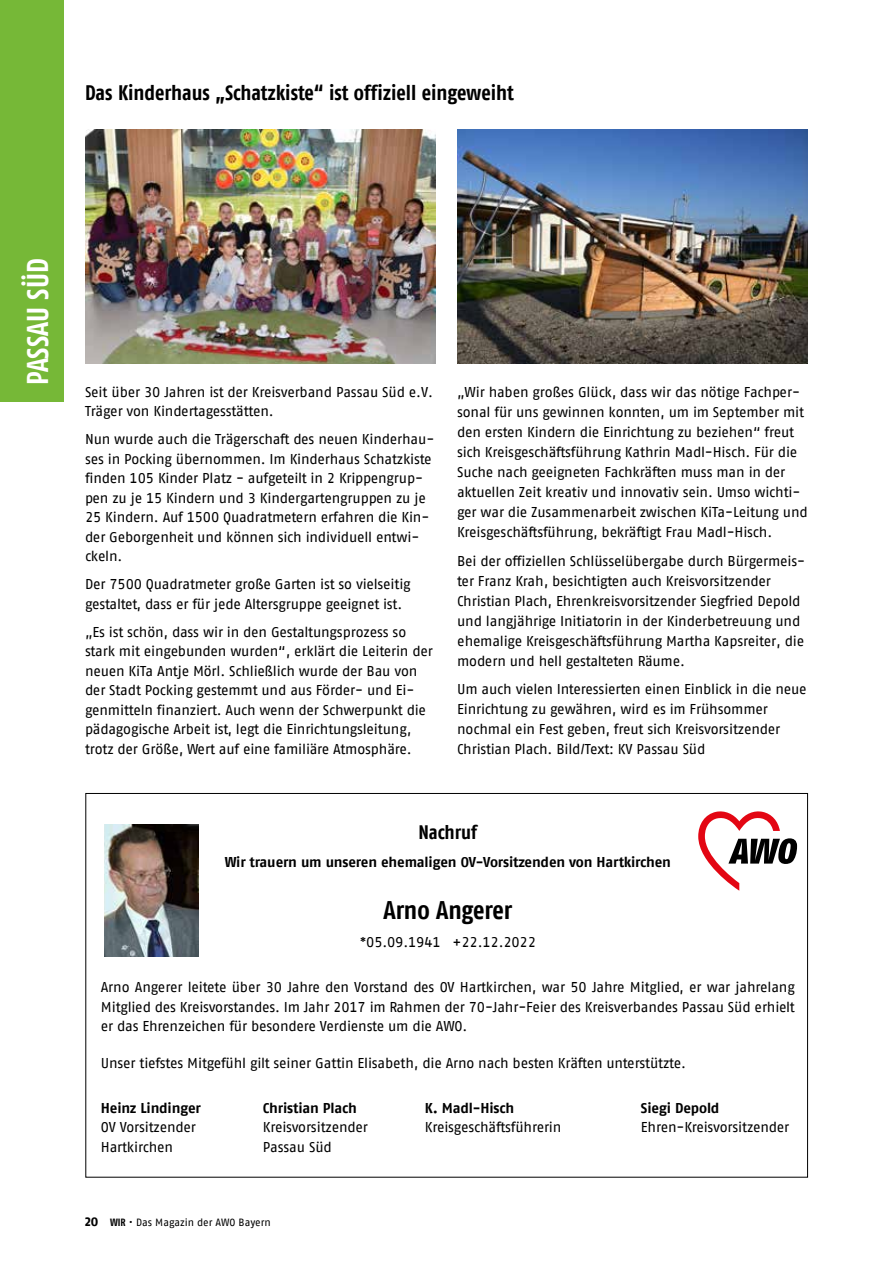
<style>
.page{position:relative;width:893px;height:1263px;background:#fff}
.page>*{position:absolute;margin:0;border:0;box-sizing:border-box;transform-origin:0 0}
.t1{font:700 30px "AWO Fago Cond";letter-spacing:-.005em;color:#fff}
.t2{font:700 25.5px "AWO Fago Cond";color:#000}
.t3{font:700 21px "AWO Fago Cond";letter-spacing:-.005em;color:#000}
.t4{font:700 19.5px "AWO Fago Cond";color:#000}
.t5{font:14.25px/19.5px "AWO Fago Office";letter-spacing:-.01em;color:#000}
.t6{font:700 14.25px "AWO Fago Office";letter-spacing:-.01em;color:#000}
.t7{font:10.5px "AWO Fago Office";color:#000}
.s1{font-family:"AWO Fago Cond";font-weight:700;font-size:15px}
.s2{font-family:"AWO Fago Cond";font-weight:700}
</style>
<div class="page">
<div style="left:0;top:0;width:64px;height:402px;background:#76b837"></div>
<svg style="left:698px;top:811px;width:99px;height:80px"></svg>
<img style="left:104px;top:825px;width:95px;height:132px">
<img style="left:457px;top:129px;width:351px;height:235px">
<img style="left:85px;top:129px;width:351px;height:235px">
<h3 class="t3" style="left:85px;top:80px;width:430px">Das Kinderhaus „Schatzkiste“ ist offiziell eingeweiht</h3>
<h1 class="t1" style="left:20px;top:385px;width:128px;rotate:-90deg">PASSAU SÜD</h1>
<h1 class="t1" style="left:20px;top:385px;width:83px;rotate:-90deg">????????</h1>
<p class="t5" style="left:85px;top:382px;width:349px">Seit über 30 Jahren ist der Kreisverband Passau Süd e.V.<br>Träger von Kindertagesstätten.</p>
<p class="t5" style="left:85px;top:430px;width:351px">Nun wurde auch die Trägerschaft des neuen Kinderhau&shy;ses in Pocking übernommen. Im Kinderhaus Schatzkiste finden 105 Kinder Platz - aufgeteilt in 2 Krippengrup&shy;pen zu je 15 Kindern und 3 Kindergartengruppen zu je 25 Kindern. Auf 1500 Quadratmetern erfahren die Kin&shy;der Geborgenheit und können sich individuell entwi&shy;ckeln.</p>
<p class="t5" style="left:85px;top:575px;width:327px">Der 7500 Quadratmeter große Garten ist so vielseitig gestaltet, dass er für jede Altersgruppe geeignet ist.</p>
<p class="t5" style="left:85px;top:622px;width:349px">„Es ist schön, dass wir in den Gestaltungsprozess so stark mit eingebunden wurden“, erklärt die Leiterin der neuen KiTa Antje Mörl. Schließlich wurde der Bau von der Stadt Pocking gestemmt und aus Förder- und Ei&shy;genmitteln finanziert. Auch wenn der Schwerpunkt die pädagogische Arbeit ist, legt die Einrichtungsleitung, trotz der Größe, Wert auf eine familiäre Atmosphäre.</p>
<p class="t5" style="left:457px;top:382px;width:352px;line-height:20px">„Wir haben großes Glück, dass wir das nötige Fachper&shy;sonal für uns gewinnen konnten, um im September mit den ersten Kindern die Einrichtung zu beziehen“ freut sich Kreisgeschäftsführung Kathrin Madl-Hisch. Für die Suche nach geeigneten Fachkräften muss man in der aktuellen Zeit kreativ und innovativ sein. Umso wichti&shy;ger war die Zusammenarbeit zwischen KiTa-Leitung und Kreisgeschäftsführung, bekräftigt Frau Madl-Hisch.</p>
<p class="t5" style="left:457px;top:550px;width:349px;line-height:20px">Bei der offiziellen Schlüsselübergabe durch Bürgermeis&shy;ter Franz Krah, besichtigten auch Kreisvorsitzender Christian Plach, Ehrenkreisvorsitzender Siegfried Depold und langjährige Initiatorin in der Kinderbetreuung und ehemalige Kreisgeschäftsführung Martha Kapsreiter, die modern und hell gestalteten Räume.</p>
<p class="t5" style="left:457px;top:679px;width:351px;line-height:20px">Um auch vielen Interessierten einen Einblick in die neue Einrichtung zu gewähren, wird es im Frühsommer nochmal ein Fest geben, freut sich Kreisvorsitzender Christian Plach. Bild/Text: KV Passau Süd</p>
<h3 class="t4" style="left:418px;top:820px;width:60px">Nachruf</h3>
<p class="t6" style="left:225px;top:853px;width:448px">Wir trauern um unseren ehemaligen OV-Vorsitzenden von Hartkirchen</p>
<h2 class="t2" style="left:383px;top:895px;width:130px">Arno Angerer</h2>
<p class="t5" style="left:360px;top:932px;width:178px">*05.09.1941 +22.12.2022</p>
<p class="t5" style="left:101px;top:977px;width:695px;text-align:justify">Arno Angerer leitete über 30 Jahre den Vorstand des OV Hartkirchen, war 50 Jahre Mitglied, er war jahrelang Mitglied des Kreisvorstandes. Im Jahr 2017 im Rahmen der 70-Jahr-Feier des Kreisverbandes Passau Süd erhielt er das Ehrenzeichen für besondere Verdienste um die AWO.</p>
<p class="t5" style="left:101px;top:1053px;width:586px">Unser tiefstes Mitgefühl gilt seiner Gattin Elisabeth, die Arno nach besten Kräften unterstützte.</p>
<p class="t6" style="left:101px;top:1099px;width:101px">Heinz Lindinger</p>
<p class="t6" style="left:263px;top:1099px;width:96px">Christian Plach</p>
<p class="t6" style="left:425px;top:1099px;width:91px">K. Madl-Hisch</p>
<p class="t6" style="left:641px;top:1099px;width:80px">Siegi Depold</p>
<p class="t5" style="left:101px;top:1117px;width:97px">OV Vorsitzender</p>
<p class="t5" style="left:263px;top:1117px;width:107px">Kreisvorsitzender</p>
<p class="t5" style="left:425px;top:1117px;width:138px">Kreisgeschäftsführerin</p>
<p class="t5" style="left:641px;top:1117px;width:150px">Ehren-Kreisvorsitzender</p>
<p class="t5" style="left:101px;top:1137px;width:74px">Hartkirchen</p>
<p class="t5" style="left:263px;top:1137px;width:71px">Passau Süd</p>
<p class="t7" style="left:85px;top:1217px;width:187px"><span class="s1">20</span> <span class="s2">WIR</span> • Das Magazin der AWO Bayern</p>
</div>
